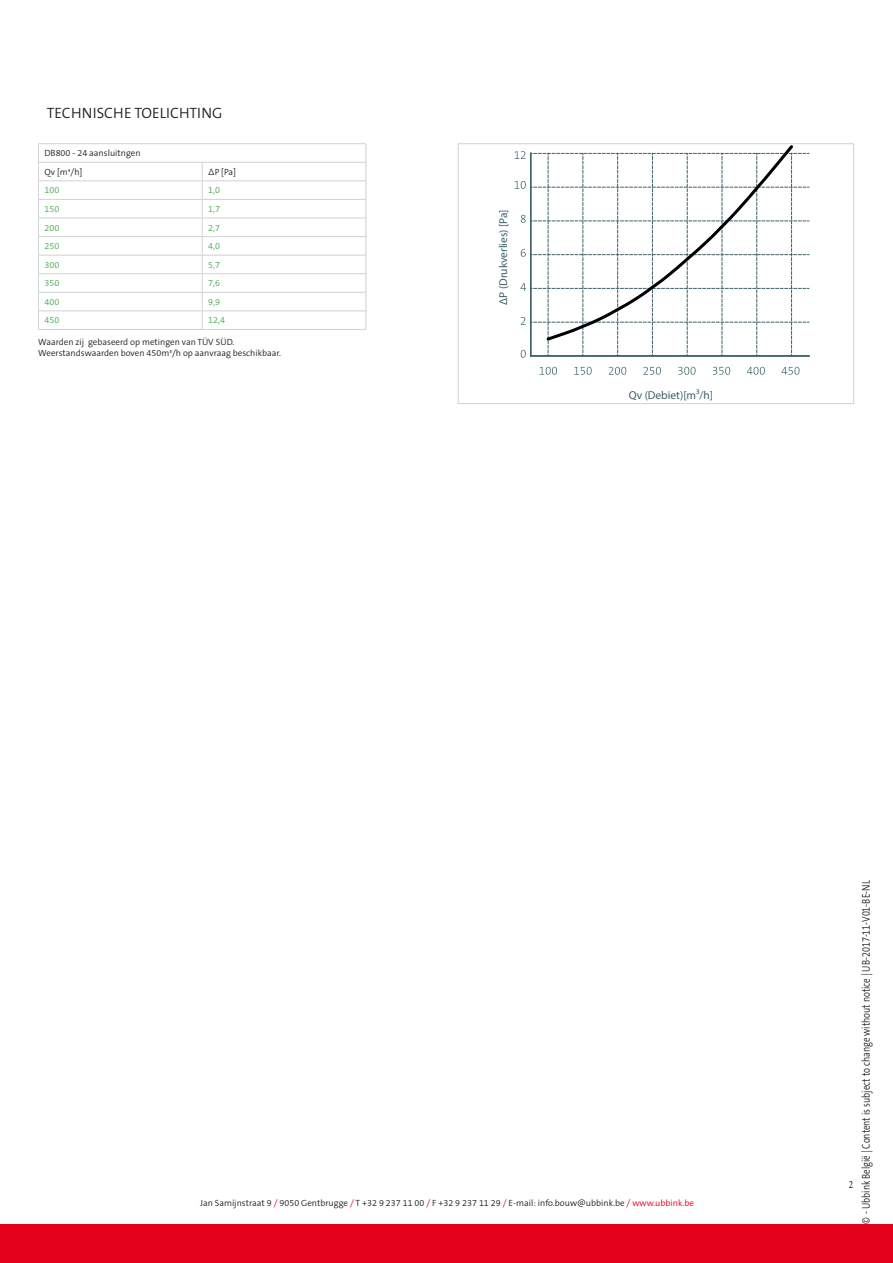
<style>
.page{position:relative;width:893px;height:1263px;background:#fff}
.page>*{position:absolute;margin:0;border:0;box-sizing:border-box;transform-origin:0 0}
.t1{font:300 15px "The Sans B4";color:#231f20}
.t2{font:11.4px "The Sans HP3 Lig";color:#3d6166}
.t3{font:300 11.25px "The Sans B4";color:#231f20;scale:.8 1}
.t4{font:11.25px "Minion Pro";color:#231f20;scale:.8 1}
.t5{font:300 9px/18.6px "The Sans B4";color:#231f20}
.t6{font:300 9px "The Sans B4";color:#40ae49}
.s1{color:#e2001a}
</style>
<div class="page">
<div style="left:0;top:1224px;width:893px;height:39px;background:#e2001a"></div>
<hr style="left:38px;top:143px;width:164px;height:1px;background:#d1d2d4">
<hr style="left:202px;top:143px;width:164px;height:1px;background:#d1d2d4">
<hr style="left:38px;top:162px;width:164px;height:1px;background:#d1d2d4">
<hr style="left:202px;top:162px;width:164px;height:1px;background:#d1d2d4">
<hr style="left:38px;top:181px;width:164px;height:1px;background:#d1d2d4">
<hr style="left:202px;top:181px;width:164px;height:1px;background:#d1d2d4">
<hr style="left:38px;top:199px;width:164px;height:1px;background:#d1d2d4">
<hr style="left:202px;top:199px;width:164px;height:1px;background:#d1d2d4">
<hr style="left:38px;top:218px;width:164px;height:1px;background:#d1d2d4">
<hr style="left:202px;top:218px;width:164px;height:1px;background:#d1d2d4">
<hr style="left:38px;top:236px;width:164px;height:1px;background:#d1d2d4">
<hr style="left:202px;top:236px;width:164px;height:1px;background:#d1d2d4">
<hr style="left:38px;top:255px;width:164px;height:1px;background:#d1d2d4">
<hr style="left:202px;top:255px;width:164px;height:1px;background:#d1d2d4">
<hr style="left:38px;top:273px;width:164px;height:1px;background:#d1d2d4">
<hr style="left:202px;top:273px;width:164px;height:1px;background:#d1d2d4">
<hr style="left:38px;top:292px;width:164px;height:1px;background:#d1d2d4">
<hr style="left:202px;top:292px;width:164px;height:1px;background:#d1d2d4">
<hr style="left:38px;top:311px;width:164px;height:1px;background:#d1d2d4">
<svg style="left:38px;top:144px;width:1px;height:185px"></svg>
<hr style="left:202px;top:311px;width:164px;height:1px;background:#d1d2d4">
<svg style="left:202px;top:163px;width:1px;height:166px"></svg>
<svg style="left:366px;top:144px;width:1px;height:185px"></svg>
<hr style="left:38px;top:329px;width:164px;height:1px;background:#d1d2d4">
<hr style="left:202px;top:329px;width:164px;height:1px;background:#d1d2d4">
<svg style="left:609px;top:367px;width:17px;height:8px"></svg>
<svg style="left:540px;top:367px;width:17px;height:8px"></svg>
<svg style="left:574px;top:367px;width:18px;height:8px"></svg>
<svg style="left:643px;top:367px;width:18px;height:8px"></svg>
<svg style="left:678px;top:367px;width:18px;height:8px"></svg>
<svg style="left:713px;top:367px;width:17px;height:8px"></svg>
<svg style="left:781px;top:367px;width:18px;height:8px"></svg>
<svg style="left:747px;top:367px;width:18px;height:8px"></svg>
<svg style="left:515px;top:151px;width:294px;height:207px"></svg>
<svg style="left:545px;top:146px;width:250px;height:196px"></svg>
<div style="left:458px;top:144px;width:396px;height:260px;border:1px solid #d1d2d4"></div>
<h1 class="t1" style="left:47px;top:106px;width:177px">TECHNISCHE TOELICHTING</h1>
<p class="t5" style="left:44px;top:144px;width:98px">DB800 - 24 aansluitngen<br>Qv [m³/h]</p>
<p class="t5" style="left:208px;top:163px;width:29px">ΔP [Pa]</p>
<p class="t6" style="left:44px;top:186px;width:16px">100</p>
<p class="t6" style="left:208px;top:186px;width:13px">1,0</p>
<p class="t6" style="left:44px;top:204px;width:16px">150</p>
<p class="t6" style="left:208px;top:204px;width:13px">1,7</p>
<p class="t6" style="left:44px;top:223px;width:16px">200</p>
<p class="t6" style="left:208px;top:223px;width:13px">2,7</p>
<p class="t6" style="left:44px;top:241px;width:16px">250</p>
<p class="t6" style="left:208px;top:241px;width:13px">4,0</p>
<p class="t6" style="left:44px;top:260px;width:16px">300</p>
<p class="t6" style="left:208px;top:260px;width:13px">5,7</p>
<p class="t6" style="left:44px;top:279px;width:16px">350</p>
<p class="t6" style="left:208px;top:279px;width:13px">7,6</p>
<p class="t6" style="left:44px;top:297px;width:16px">400</p>
<p class="t6" style="left:208px;top:297px;width:13px">9,9</p>
<p class="t6" style="left:44px;top:316px;width:16px">450</p>
<p class="t6" style="left:208px;top:316px;width:18px">12,4</p>
<p class="t5" style="left:38px;top:337px;width:244px;line-height:10.8px">Waarden zij gebaseerd op metingen van TÜV SÜD.<br>Weerstandswaarden boven 450m³/h op aanvraag beschikbaar.</p>
<p class="t2" style="left:496px;top:305px;width:97px;rotate:-90deg">∆P (Drukverlies) [Pa]</p>
<p class="t2" style="left:629px;top:388px;width:86px">Qv (Debiet)[m³/h]</p>
<p class="t5" style="left:200px;top:1193px;width:495px">Jan Samijnstraat 9 <span class="s1">/</span> 9050 Gentbrugge <span class="s1">/</span> T +32 9 237 11 00 <span class="s1">/</span> F +32 9 237 11 29 <span class="s1">/</span> E-mail: info.bouw@ubbink.be <span class="s1">/ www.ubbink.be</span></p>
<p class="t4" style="left:849px;top:1177px;width:7px">2</p>
<p class="t3" style="left:860px;top:1224px;width:431px;rotate:-90deg">© - Ubbink België | Content is subject to change without notice | UB-2017-11-V01-BE-NL</p>
</div>
